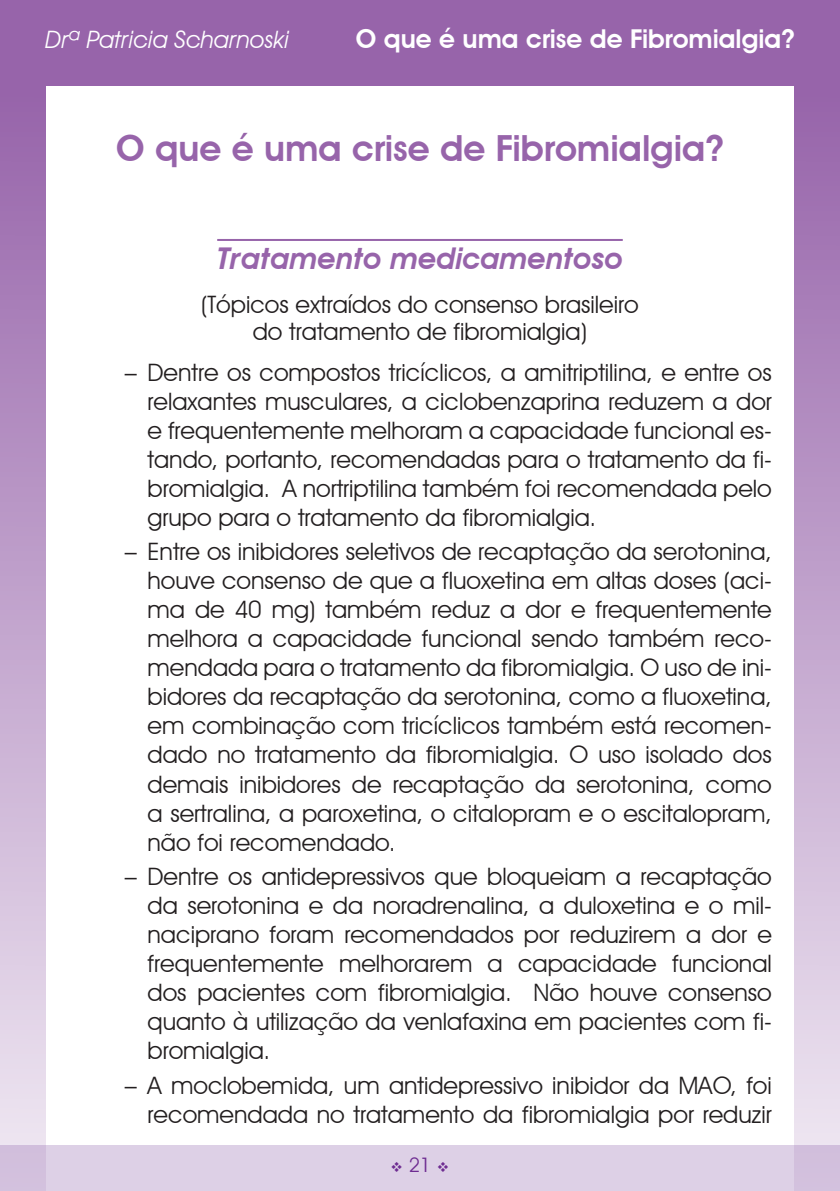
<style>
.page{position:relative;width:840px;height:1191px;background:#fff}
.page>*{position:absolute;margin:0;border:0;box-sizing:border-box;transform-origin:0 0}
.Titulo{font:600 36px "Avant Garde IT Cby BT";color:#9764aa}
.Topico1{font:italic 600 30px "Avant Garde IT Cby BT";color:#9764aa}
.t1{font:600 26px "Avant Garde IT Cby BT";color:#fff}
.paragr_central{font:24px/29px "Avant Garde IT Cby BT";color:#231f20;text-align:justify}
.t2{font:italic 24px "Avant Garde IT Cby BT";color:#fff}
.t3{font:20px "Avant Garde IT Cby BT";color:#6e2c91}
</style>
<div class="page">
<div style="left:0;top:0;width:839px;height:85px;background:#9764aa"></div>
<div style="left:0;top:1145px;width:839px;height:46px;background:#ddd0e6"></div>
<svg style="left:0;top:85px;width:45px;height:1106px;background:#c2a5cd"></svg>
<svg style="left:794px;top:85px;width:45px;height:1106px;background:#c2a5cd"></svg>
<hr style="left:217px;top:239px;width:405px;height:2px;background:#9764aa">
<p class="t2" style="left:45px;top:25px;width:245px">Drª Patricia Scharnoski</p>
<p class="t1" style="left:356px;top:23px;width:440px">O que é uma crise de Fibromialgia?</p>
<p class="Titulo" style="left:116px;top:126px;width:608px">O que é uma crise de Fibromialgia?</p>
<p class="Topico1" style="left:217px;top:241px;width:407px">Tratamento medicamentoso</p>
<p class="paragr_central" style="left:201px;top:291px;width:439px;line-height:27px;text-align:center">(Tópicos extraídos do consenso brasileiro do tratamento de fibromialgia)</p>
<p class="paragr_central" style="left:147px;top:357px;width:625px;text-indent:-23px">– Dentre os compostos tricíclicos, a amitriptilina, e entre os relaxantes musculares, a ciclobenzaprina reduzem a dor e frequentemente melhoram a capacidade funcional es&shy;tando, portanto, recomendadas para o tratamento da fi&shy;bromialgia. A nortriptilina também foi recomendada pelo grupo para o tratamento da fibromialgia.</p>
<p class="paragr_central" style="left:147px;top:537px;width:625px;text-indent:-23px">– Entre os inibidores seletivos de recaptação da serotonina, houve consenso de que a fluoxetina em altas doses (aci&shy;ma de 40 mg) também reduz a dor e frequentemente melhora a capacidade funcional sendo também reco&shy;mendada para o tratamento da fibromialgia. O uso de ini&shy;bidores da recaptação da serotonina, como a fluoxetina, em combinação com tricíclicos também está recomen&shy;dado no tratamento da fibromialgia. O uso isolado dos demais inibidores de recaptação da serotonina, como a sertralina, a paroxetina, o citalopram e o escitalopram, não foi recomendado.</p>
<p class="paragr_central" style="left:147px;top:862px;width:625px;text-indent:-23px">– Dentre os antidepressivos que bloqueiam a recaptação da serotonina e da noradrenalina, a duloxetina e o mil&shy;naciprano foram recomendados por reduzirem a dor e frequentemente melhorarem a capacidade funcional dos pacientes com fibromialgia. Não houve consenso quanto à utilização da venlafaxina em pacientes com fi&shy;bromialgia.</p>
<p class="paragr_central" style="left:125px;top:1070px;width:648px;text-align:right">– A moclobemida, um antidepressivo inibidor da MAO, foi recomendada no tratamento da fibromialgia por reduzir</p>
<p class="t3" style="left:390px;top:1152px;width:60px">❖ 21 ❖</p>
</div>
